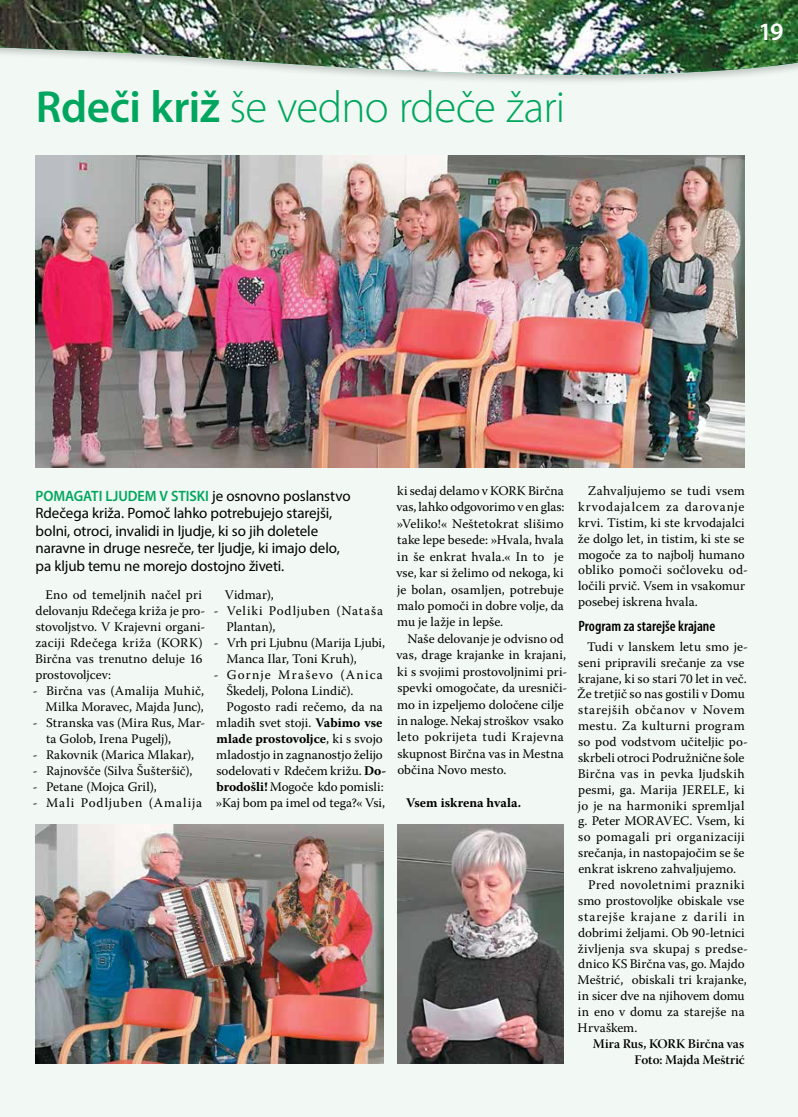
<style>
.page{position:relative;width:798px;height:1117px;background:#fff}
.page>*{position:absolute;margin:0;border:0;box-sizing:border-box;transform-origin:0 0}
.t1{font:300 45px "Myriad Pro";letter-spacing:-.015em;color:#00a65d}
.t2{font:600 25px "Myriad Pro";color:#fff}
.t3{font:15px/17.5px "Myriad Pro";letter-spacing:-.01em;color:#000}
.t4{font:600 condensed 15px "Myriad Pro";color:#000}
.t5{font:13.12px/16.4px "Warnock Pro";letter-spacing:.01em;color:#000}
.t6{font:13.12px "Warnock Pro";letter-spacing:.035em;color:#000}
.t7{font:13.12px "Warnock Pro";letter-spacing:-.01em;color:#000}
.t8{font:700 13.12px "Warnock Pro";letter-spacing:-.005em;color:#000}
.t9{font:13.12px/15.9px "Warnock Pro Semibold Subh";color:#000;text-align:right}
.t10{font:13.12px/16px "Warnock Pro";letter-spacing:.05em;color:#000}
.t11{font:13.12px "Warnock Pro";letter-spacing:.03em;color:#000}
.t12{font:13.12px "Warnock Pro";letter-spacing:.065em;color:#000}
.t13{font:13.12px "Warnock Pro";letter-spacing:.07em;color:#000}
.t14{font:13.12px "Warnock Pro";letter-spacing:.045em;color:#000}
.t15{font:13.12px "Warnock Pro";letter-spacing:.095em;color:#000}
.s1{font-weight:600}
.s2{font-weight:600;color:#00a65d}
.s3{font-weight:700}
.s4{font-weight:400}
</style>
<div class="page">
<div style="left:1px;top:94px;width:796px;height:1022px;background:#f2f9f4"></div>
<svg style="left:0;top:94px;width:1px;height:1022px"></svg>
<svg style="left:0;top:76px;width:797px;height:18px;fill:#f2f9f4"></svg>
<img style="left:0;top:0;width:797px;height:76px">
<img style="left:35px;top:824px;width:348px;height:239px">
<img style="left:35px;top:155px;width:709px;height:312px">
<img style="left:397px;top:824px;width:166px;height:239px">
<h1 class="t1" style="left:36px;top:80px;width:530px"><span class="s1">Rdeči križ</span> še vedno rdeče žari</h1>
<h2 class="t2" style="left:758px;top:16px;width:27px">19</h2>
<p class="t3" style="left:35px;top:486px;width:316px"><span class="s2">POMAGATI LJUDEM V STISKI</span> je osnovno poslanstvo Rdečega križa. Pomoč lahko potrebujejo starejši, bolni, otroci, invalidi in ljudje, ki so jih doletele naravne in druge nesreče, ter ljudje, ki imajo delo, pa kljub temu ne morejo dostojno živeti.</p>
<p class="t5" style="left:35px;top:586px;width:172px;line-height:16px;text-indent:11px">Eno od temeljnih načel pri delovanju Rdečega križa je pro&shy;stovoljstvo. V Krajevni organi&shy;zaciji Rdečega križa (KORK)<br>Birčna vas trenutno deluje 16 prostovoljcev:</p>
<p class="t5" style="left:33px;top:682px;width:173px;line-height:16px;text-align:right">- Birčna vas (Amalija Muhič,<br>Milka Moravec, Majda Junc),</p>
<p class="t5" style="left:46px;top:714px;width:161px;line-height:16px;text-indent:-13px">- Stranska vas (Mira Rus, Mar&shy;ta Golob, Irena Pugelj),</p>
<p class="t5" style="left:33px;top:746px;width:163px">- Rakovnik (Marica Mlakar),</p>
<p class="t5" style="left:33px;top:762px;width:161px">- Rajnovšče (Silva Šušteršič),</p>
<p class="t5" style="left:33px;top:778px;width:125px">- Petane (Mojca Gril),</p>
<p class="t13" style="left:33px;top:794px;width:171px">- Mali Podljuben (Amalija</p>
<p class="t5" style="left:225px;top:586px;width:50px">Vidmar),</p>
<p class="t10" style="left:226px;top:602px;width:158px;text-indent:-13px">- Veliki Podljuben (Nataša<br>Plantan),</p>
<p class="t5" style="left:226px;top:634px;width:160px;line-height:16px;text-indent:-13px">- Vrh pri Ljubnu (Marija Ljubi,<br>Manca Ilar, Toni Kruh),</p>
<p class="t15" style="left:214px;top:666px;width:170px">- Gornje Mraševo (Anica</p>
<p class="t5" style="left:226px;top:682px;width:128px">Škedelj, Polona Lindič).</p>
<p class="t5" style="left:226px;top:698px;width:158px">Pogosto radi rečemo, da na</p>
<p class="t5" style="left:216px;top:714px;width:168px">mladih svet stoji. <span class="s3">Vabimo vse</span></p>
<p class="t8" style="left:216px;top:730px;width:168px">mlade prostovoljce<span class="s4">, ki s svojo</span></p>
<p class="t5" style="left:216px;top:746px;width:168px">mladostjo in zagnanostjo želijo</p>
<p class="t5" style="left:216px;top:762px;width:171px">sodelovati v Rdečem križu. <span class="s3">Do-</span></p>
<p class="t7" style="left:216px;top:778px;width:168px"><span class="s3">brodošli!</span> Mogoče kdo pomisli:</p>
<p class="t5" style="left:216px;top:794px;width:170px">»Kaj bom pa imel od tega?« Vsi,</p>
<p class="t5" style="left:396px;top:482px;width:169px;text-align:justify">ki sedaj delamo v KORK Birčna vas, lahko odgovorimo v en glas: »Veliko!« Neštetokrat slišimo take lepe besede: »Hvala, hvala in še enkrat hvala.« In to je vse, kar si želimo od nekoga, ki je bolan, osamljen, potrebuje malo pomoči in dobre volje, da mu je lažje in lepše.</p>
<p class="t5" style="left:396px;top:630px;width:172px;text-indent:11px">Naše delovanje je odvisno od vas, drage krajanke in krajani, ki s svojimi prostovoljnimi pri&shy;spevki omogočate, da uresniči&shy;mo in izpeljemo določene cilje in naloge. Nekaj stroškov vsako leto pokrijeta tudi Krajevna skupnost Birčna vas in Mestna občina Novo mesto.</p>
<p class="t8" style="left:406px;top:794px;width:116px">Vsem iskrena hvala.</p>
<p class="t5" style="left:577px;top:482px;width:171px;line-height:15.9px;text-indent:10px">Zahvaljujemo se tudi vsem krvodajalcem za darovanje krvi. Tistim, ki ste krvodajalci že dolgo let, in tistim, ki ste se mogoče za to najbolj humano obliko pomoči sočloveku od&shy;ločili prvič. Vsem in vsakomur posebej iskrena hvala.</p>
<p class="t4" style="left:578px;top:617px;width:138px">Program za starejše krajane</p>
<p class="t5" style="left:587px;top:638px;width:162px">Tudi v lanskem letu smo je-</p>
<p class="t5" style="left:578px;top:653px;width:168px">seni pripravili srečanje za vse</p>
<p class="t5" style="left:578px;top:669px;width:170px">krajane, ki so stari 70 let in več.</p>
<p class="t5" style="left:577px;top:685px;width:169px">Že tretjič so nas gostili v Domu</p>
<p class="t14" style="left:578px;top:702px;width:168px">starejših občanov v Novem</p>
<p class="t6" style="left:578px;top:717px;width:168px">mestu. Za kulturni program</p>
<p class="t5" style="left:578px;top:733px;width:171px">so pod vodstvom učiteljic po-</p>
<p class="t5" style="left:578px;top:749px;width:168px">skrbeli otroci Podružnične šole</p>
<p class="t11" style="left:577px;top:765px;width:168px">Birčna vas in pevka ljudskih</p>
<p class="t5" style="left:578px;top:780px;width:168px">pesmi, ga. Marija JERELE, ki</p>
<p class="t5" style="left:577px;top:796px;width:168px">jo je na harmoniki spremljal</p>
<p class="t5" style="left:578px;top:812px;width:168px">g. Peter MORAVEC. Vsem, ki</p>
<p class="t6" style="left:578px;top:829px;width:168px">so pomagali pri organizaciji</p>
<p class="t5" style="left:578px;top:844px;width:168px">srečanja, in nastopajočim se še</p>
<p class="t5" style="left:578px;top:860px;width:159px">enkrat iskreno zahvaljujemo.</p>
<p class="t6" style="left:588px;top:876px;width:158px">Pred novoletnimi prazniki</p>
<p class="t5" style="left:578px;top:891px;width:168px">smo prostovoljke obiskale vse</p>
<p class="t12" style="left:578px;top:908px;width:168px">starejše krajane z darili in</p>
<p class="t5" style="left:578px;top:923px;width:168px">dobrimi željami. Ob 90-letnici</p>
<p class="t5" style="left:577px;top:939px;width:171px">življenja sva skupaj s predse-</p>
<p class="t5" style="left:578px;top:955px;width:168px">dnico KS Birčna vas, go. Majdo</p>
<p class="t5" style="left:577px;top:971px;width:171px">Meštrić, obiskali tri krajanke,</p>
<p class="t7" style="left:577px;top:987px;width:168px">in sicer dve na njihovem domu</p>
<p class="t5" style="left:577px;top:1003px;width:168px">in eno v domu za starejše na</p>
<p class="t5" style="left:577px;top:1018px;width:61px">Hrvaškem.</p>
<p class="t9" style="left:592px;top:1035px;width:153px">Mira Rus, KORK Birčna vas<br>Foto: Majda Meštrić</p>
</div>
